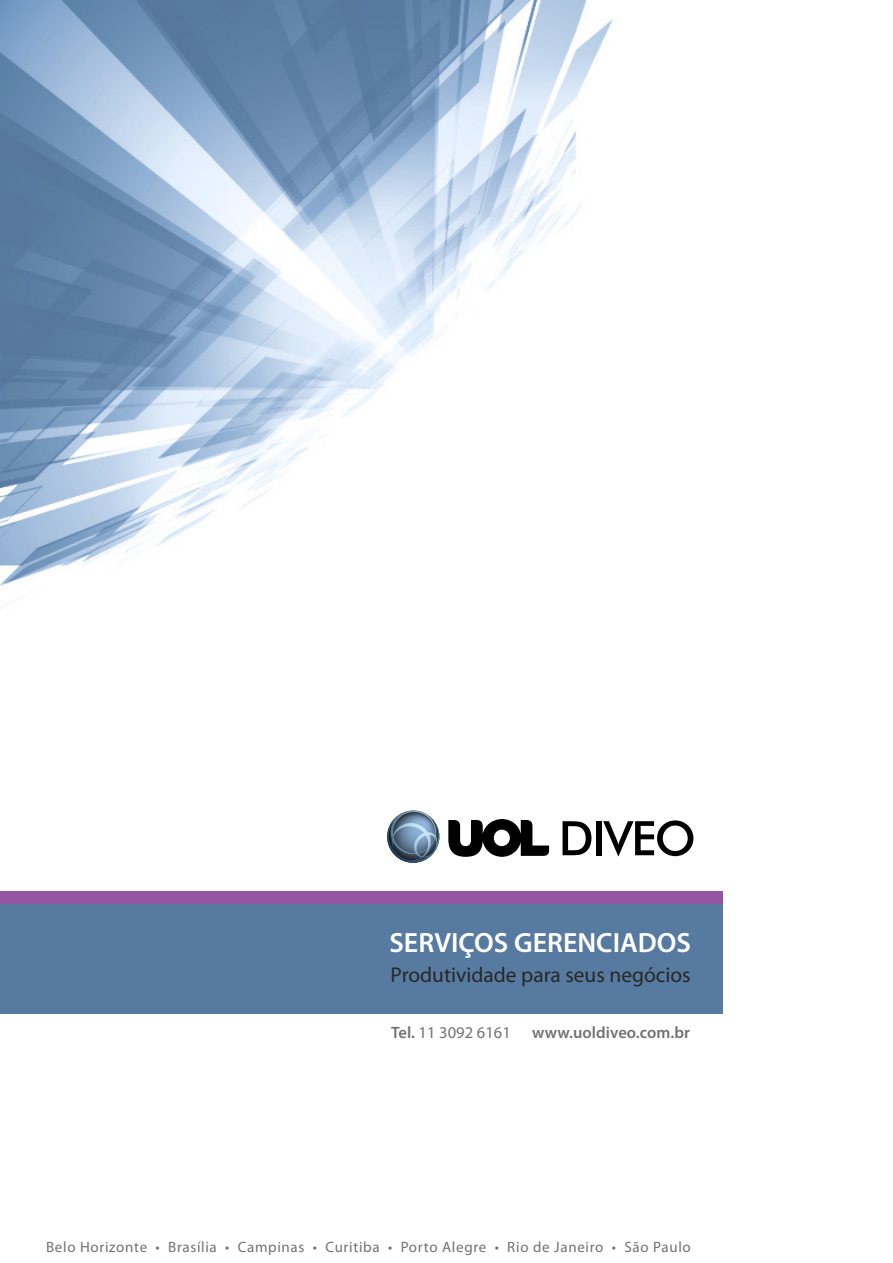
<style>
.page{position:relative;width:893px;height:1263px;background:#fff}
.page>*{position:absolute;margin:0;border:0;box-sizing:border-box;transform-origin:0 0}
.t1{font:600 27.9px "Myriad Pro";color:#fff}
.t2{font:21.45px "Myriad Pro";color:#282828}
.t3{font:600 16.5px "Myriad Pro";letter-spacing:.005em;color:#727272}
.t4{font:16.5px "Myriad Pro";letter-spacing:.005em;color:#727272}
.t5{font:15px "Myriad Pro";letter-spacing:.045em;color:#727272}
.s1{font-weight:600}
</style>
<div class="page">
<img style="left:0;top:0;width:615px;height:609px">
<div style="left:0;top:904px;width:723px;height:110px;background:#577aa0"></div>
<div style="left:0;top:891px;width:723px;height:13px;background:#9455a2"></div>
<svg style="left:387px;top:810px;width:52px;height:53px"></svg>
<svg style="left:563px;top:821px;width:28px;height:34px"></svg>
<div style="left:596px;top:821px;width:5px;height:34px;background:#000"></div>
<svg style="left:603px;top:820px;width:90px;height:36px"></svg>
<svg style="left:448px;top:819px;width:101px;height:38px"></svg>
<h1 class="t1" style="left:389px;top:925px;width:303px">SERVIÇOS GERENCIADOS</h1>
<h2 class="t2" style="left:391px;top:961px;width:301px">Produtividade para seus negócios</h2>
<p class="t4" style="left:391px;top:1023px;width:121px"><span class="s1">Tel.</span> 11 3092 6161</p>
<p class="t3" style="left:532px;top:1022px;width:159px">www.uoldiveo.com.br</p>
<p class="t5" style="left:46px;top:1238px;width:646px">Belo Horizonte • Brasília • Campinas • Curitiba • Porto Alegre • Rio de Janeiro • São Paulo</p>
</div>
